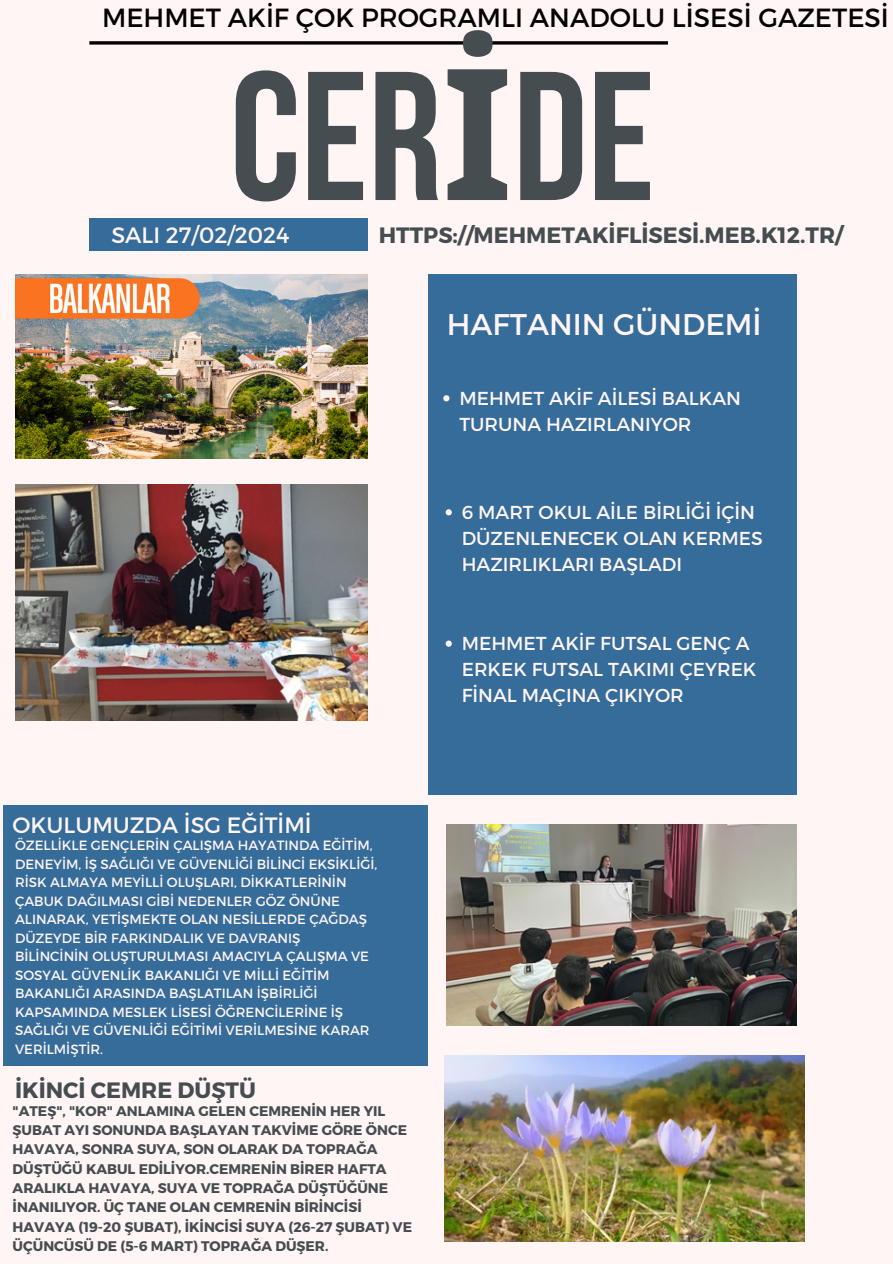
<style>
.page{position:relative;width:893px;height:1264px;background:#fff}
.page>*{position:absolute;margin:0;border:0;box-sizing:border-box;transform-origin:0 0}
.t1{font:183px "Bebas Neue Cyrillic";color:#464d50}
.t2{font:29.85px "Montserrat";color:#fff5f5}
.t3{font:26.25px "Montserrat";color:#000}
.t4{font:700 22.2px "Montserrat";color:#464d50}
.t5{font:22.2px "Montserrat";color:#fff5f5}
.t6{font:18.75px/25.8px "Montserrat";color:#fff5f5}
.t7{font:700 13.95px/19.4px "Montserrat";color:#464d50}
.t8{font:13.35px/18.5px "Montserrat";color:#fff5f5}
.s1{font-family:"Noto Sans";font-weight:700}
</style>
<div class="page">
<div style="left:0;top:0;width:892px;height:1263px;background:#fff5f5"></div>
<svg style="left:89px;top:41px;width:579px;height:4px;background:#272525"></svg>
<div style="left:89px;top:218px;width:278px;height:33px;background:#356c9a"></div>
<div style="left:427px;top:274px;width:369px;height:520px;background:#356c9a"></div>
<div style="left:3px;top:805px;width:424px;height:260px;background:#356c9a"></div>
<img style="left:446px;top:824px;width:350px;height:201px">
<img style="left:15px;top:274px;width:352px;height:184px">
<img style="left:15px;top:484px;width:352px;height:236px">
<img style="left:444px;top:1055px;width:360px;height:186px">
<svg style="left:445px;top:509px;width:7px;height:6px"></svg>
<svg style="left:445px;top:640px;width:7px;height:6px"></svg>
<svg style="left:443px;top:395px;width:6px;height:6px"></svg>
<h3 class="t3" style="left:102px;top:1px;width:788px">MEHMET AKİF ÇOK PROGRAMLI ANADOLU LİSESİ GAZETESİ</h3>
<h1 class="t1" style="left:230px;top:63px;width:426px">CER<span class="s1">İ</span>DE</h1>
<h3 class="t4" style="left:378px;top:220px;width:465px">HTTPS://MEHMETAKİFLİSESİ.MEB.K12.TR/</h3>
<p class="t5" style="left:111px;top:221px;width:179px">SALI 27/02/2024</p>
<h2 class="t2" style="left:446px;top:305px;width:316px">HAFTANIN GÜNDEMİ</h2>
<p class="t6" style="left:459px;top:384px;width:283px">MEHMET AKİF AİLESİ BALKAN<br>TURUNA HAZIRLANIYOR</p>
<h3 class="t6" style="left:461px;top:498px;width:302px">6 MART OKUL AİLE BİRLİĞİ İÇİN<br>DÜZENLENECEK OLAN KERMES<br>HAZIRLIKLARI BAŞLADI</h3>
<h5 class="t5" style="left:13px;top:810px;width:300px">OKULUMUZDA İSG EĞİTİMİ</h5>
<p class="t8" style="left:15px;top:835px;width:364px">ÖZELLİKLE GENÇLERİN ÇALIŞMA HAYATINDA EĞİTİM, DENEYİM, İŞ SAĞLIĞI VE GÜVENLİĞİ BİLİNCİ EKSİKLİĞİ, RİSK ALMAYA MEYİLLİ OLUŞLARI, DİKKATLERİNİN ÇABUK DAĞILMASI GİBİ NEDENLER GÖZ ÖNÜNE ALINARAK, YETİŞMEKTE OLAN NESİLLERDE ÇAĞDAŞ DÜZEYDE BİR FARKINDALIK VE DAVRANIŞ BİLİNCİNİN OLUŞTURULMASI AMACIYLA ÇALIŞMA VE SOSYAL GÜVENLİK BAKANLIĞI VE MİLLİ EĞİTİM BAKANLIĞI ARASINDA BAŞLATILAN İŞBİRLİĞİ KAPSAMINDA MESLEK LİSESİ ÖĞRENCİLERİNE İŞ SAĞLIĞI VE GÜVENLİĞİ EĞİTİMİ VERİLMESİNE KARAR VERİLMİŞTİR.</p>
<h4 class="t4" style="left:15px;top:1075px;width:242px">İKİNCİ CEMRE DÜŞTÜ</h4>
<p class="t7" style="left:13px;top:1100px;width:401px">"ATEŞ", "KOR" ANLAMINA GELEN CEMRENİN HER YIL ŞUBAT AYI SONUNDA BAŞLAYAN TAKVİME GÖRE ÖNCE HAVAYA, SONRA SUYA, SON OLARAK DA TOPRAĞA DÜŞTÜĞÜ KABUL EDİLİYOR.CEMRENİN BİRER HAFTA ARALIKLA HAVAYA, SUYA VE TOPRAĞA DÜŞTÜĞÜNE İNANILIYOR. ÜÇ TANE OLAN CEMRENİN BİRİNCİSİ HAVAYA (19-20 ŞUBAT), İKİNCİSİ SUYA (26-27 ŞUBAT) VE ÜÇÜNCÜSÜ DE (5-6 MART) TOPRAĞA DÜŞER.</p>
<p class="t6" style="left:461px;top:629px;width:296px">MEHMET AKİF FUTSAL GENÇ A<br>ERKEK FUTSAL TAKIMI ÇEYREK<br>FİNAL MAÇINA ÇIKIYOR</p>
</div>
